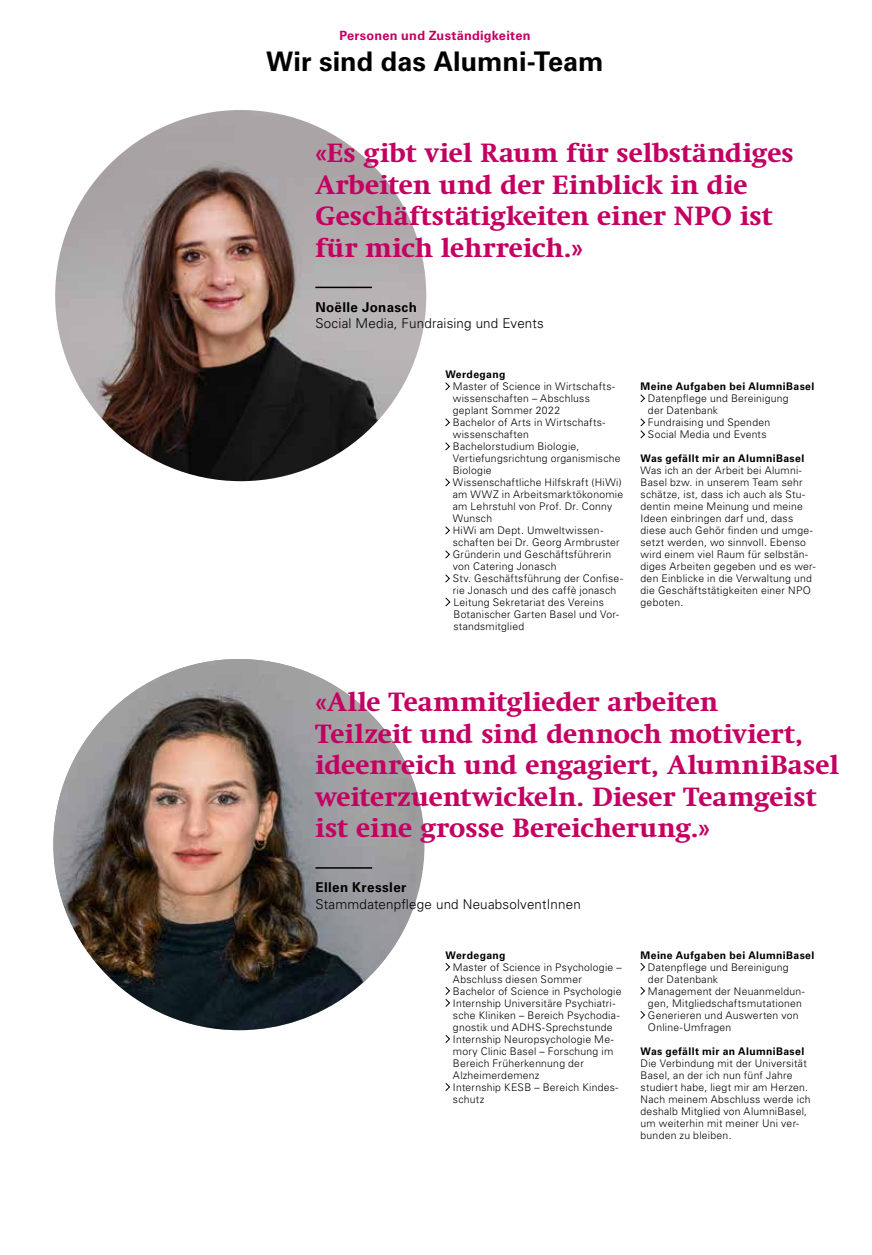
<style>
.page{position:relative;width:872px;height:1255px;background:#fff}
.page>*{position:absolute;margin:0;border:0;box-sizing:border-box;transform-origin:0 0}
.t1{font:700 27px/31.5px "Swift Neue LT Pro";letter-spacing:.01em;color:#c30061}
.t2{font:700 27px "Univers LT Std";letter-spacing:.005em;color:#000}
.t3{font:300 13.5px "Univers LT Std";letter-spacing:.015em;color:#000}
.t4{font:700 13.5px "Univers LT Std";letter-spacing:.03em;color:#000}
.t5{font:700 12.75px "Univers LT Std";letter-spacing:.02em;color:#c30061}
.t6{font:300 10.5px/12px "Univers LT Std";letter-spacing:.025em;color:#000}
.t7{font:700 10.5px "Univers LT Std";letter-spacing:.035em;color:#000}
</style>
<div class="page">
<img style="left:55px;top:110px;width:371px;height:371px;border-radius:185px">
<hr style="left:315px;top:287px;width:57px;height:1px;background:#000">
<svg style="left:445px;top:382px;width:5px;height:9px"></svg>
<svg style="left:445px;top:418px;width:5px;height:9px"></svg>
<svg style="left:445px;top:442px;width:5px;height:9px"></svg>
<svg style="left:445px;top:478px;width:5px;height:9px"></svg>
<svg style="left:445px;top:526px;width:5px;height:9px"></svg>
<svg style="left:445px;top:550px;width:5px;height:9px"></svg>
<svg style="left:445px;top:574px;width:5px;height:9px"></svg>
<svg style="left:445px;top:597px;width:6px;height:10px"></svg>
<svg style="left:640px;top:394px;width:5px;height:9px"></svg>
<svg style="left:640px;top:418px;width:5px;height:21px"></svg>
<img style="left:53px;top:659px;width:363px;height:371px">
<hr style="left:315px;top:867px;width:57px;height:1px;background:#000">
<svg style="left:445px;top:963px;width:5px;height:8px"></svg>
<svg style="left:445px;top:987px;width:5px;height:20px"></svg>
<svg style="left:445px;top:1035px;width:5px;height:8px"></svg>
<svg style="left:445px;top:1083px;width:5px;height:8px"></svg>
<svg style="left:640px;top:963px;width:5px;height:8px"></svg>
<svg style="left:640px;top:987px;width:5px;height:8px"></svg>
<svg style="left:640px;top:1011px;width:5px;height:8px"></svg>
<p class="t5" style="left:339px;top:28px;width:193px">Personen und Zuständigkeiten</p>
<h1 class="t2" style="left:266px;top:46px;width:339px">Wir sind das Alumni-Team</h1>
<h1 class="t1" style="left:315px;top:137px;width:480px">«Es gibt viel Raum für selbständiges<br>Arbeiten und der Einblick in die<br>Geschäftstätigkeiten einer NPO ist für mich lehrreich.»</h1>
<p class="t4" style="left:315px;top:299px;width:103px">Noëlle Jonasch</p>
<p class="t3" style="left:315px;top:315px;width:230px">Social Media, Fundraising und Events</p>
<p class="t7" style="left:445px;top:368px;width:61px">Werdegang</p>
<p class="t6" style="left:453px;top:380px;width:172px">Master of Science in Wirtschafts&shy;wissenschaften – Abschluss geplant Sommer 2022<br>Bachelor of Arts in Wirtschafts&shy;wissenschaften<br>Bachelorstudium Biologie,<br>Vertiefungsrichtung organismische<br>Biologie<br>Wissenschaftliche Hilfskraft (HiWi) am WWZ in Arbeitsmarktökonomie am Lehrstuhl von Prof. Dr. Conny<br>Wunsch<br>HiWi am Dept. Umweltwissen&shy;schaften bei Dr. Georg Armbruster<br>Gründerin und Geschäftsführerin von Catering Jonasch<br>Stv. Geschäftsführung der Confise&shy;rie Jonasch und des caffè jonasch<br>Leitung Sekretariat des Vereins<br>Botanischer Garten Basel und Vor&shy;standsmitglied</p>
<p class="t7" style="left:640px;top:380px;width:175px">Meine Aufgaben bei AlumniBasel</p>
<p class="t6" style="left:648px;top:392px;width:142px">Datenpflege und Bereinigung der Datenbank<br>Fundraising und Spenden<br>Social Media und Events</p>
<p class="t7" style="left:640px;top:452px;width:165px">Was gefällt mir an AlumniBasel</p>
<p class="t6" style="left:640px;top:464px;width:177px">Was ich an der Arbeit bei Alumni-<br>Basel bzw. in unserem Team sehr schätze, ist, dass ich auch als Stu&shy;dentin meine Meinung und meine<br>Ideen einbringen darf und, dass diese auch Gehör finden und umge&shy;setzt werden, wo sinnvoll. Ebenso wird einem viel Raum für selbstän&shy;diges Arbeiten gegeben und es wer&shy;den Einblicke in die Verwaltung und die Geschäftstätigkeiten einer NPO geboten.</p>
<h1 class="t1" style="left:315px;top:686px;width:525px">«Alle Teammitglieder arbeiten<br>Teilzeit und sind dennoch motiviert, ideenreich und engagiert, AlumniBasel weiterzuentwickeln. Dieser Teamgeist ist eine grosse Bereicherung.»</h1>
<p class="t4" style="left:315px;top:879px;width:92px">Ellen Kressler</p>
<p class="t3" style="left:315px;top:895px;width:267px">Stammdatenpflege und NeuabsolventInnen</p>
<p class="t7" style="left:445px;top:948px;width:61px">Werdegang</p>
<p class="t6" style="left:453px;top:961px;width:170px">Master of Science in Psychologie –<br>Abschluss diesen Sommer<br>Bachelor of Science in Psychologie<br>Internship Universitäre Psychiatri&shy;sche Kliniken – Bereich Psychodia&shy;gnostik und ADHS-Sprechstunde<br>Internship Neuropsychologie Me&shy;mory Clinic Basel – Forschung im<br>Bereich Früherkennung der<br>Alzheimerdemenz<br>Internship KESB – Bereich Kindes&shy;schutz</p>
<p class="t7" style="left:640px;top:948px;width:175px">Meine Aufgaben bei AlumniBasel</p>
<p class="t6" style="left:648px;top:961px;width:158px">Datenpflege und Bereinigung der Datenbank<br>Management der Neuanmeldun&shy;gen, Mitgliedschaftsmutationen<br>Generieren und Auswerten von<br>Online-Umfragen</p>
<p class="t7" style="left:640px;top:1044px;width:165px">Was gefällt mir an AlumniBasel</p>
<p class="t6" style="left:640px;top:1057px;width:172px">Die Verbindung mit der Universität<br>Basel, an der ich nun fünf Jahre studiert habe, liegt mir am Herzen.<br>Nach meinem Abschluss werde ich deshalb Mitglied von AlumniBasel, um weiterhin mit meiner Uni ver&shy;bunden zu bleiben.</p>
</div>
